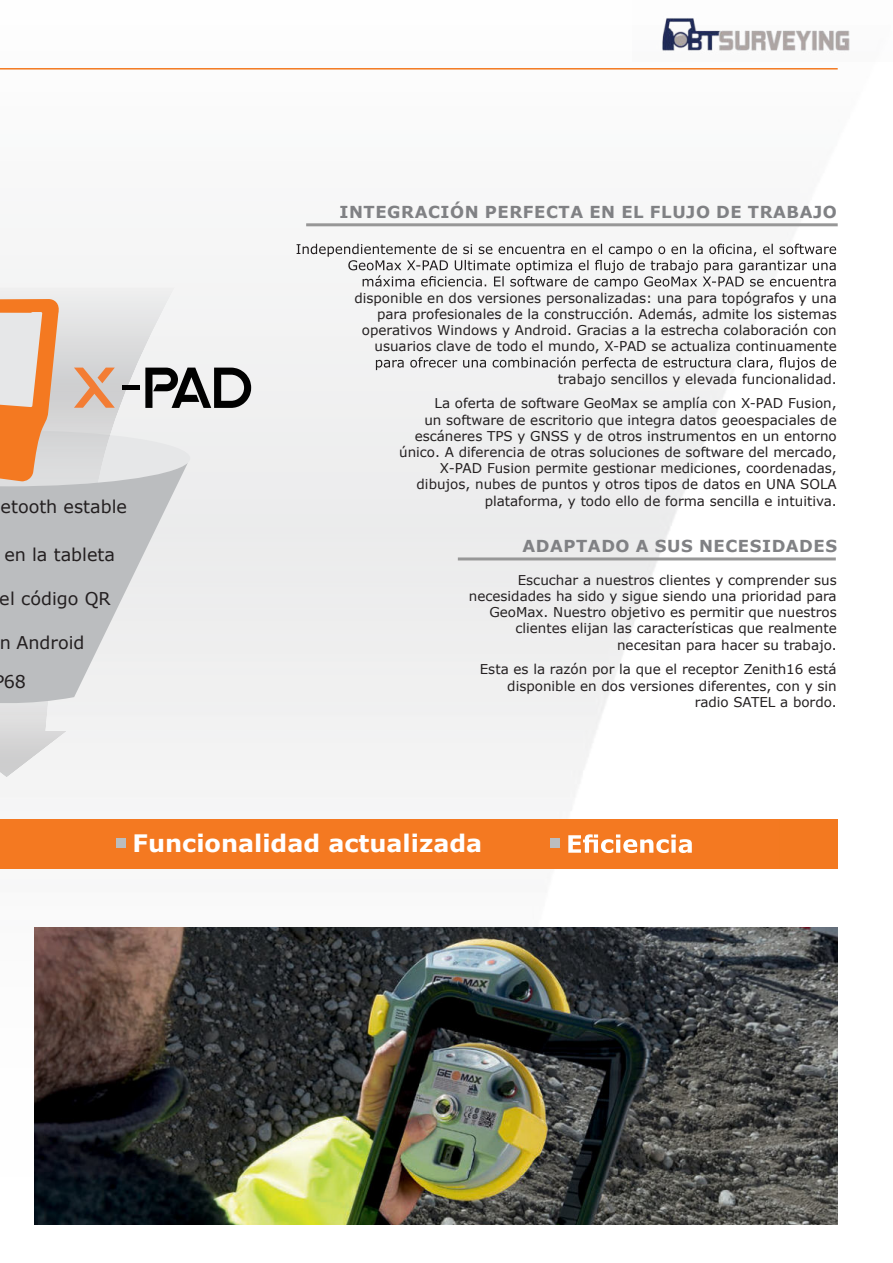
<style>
.page{position:relative;width:893px;height:1263px;background:#fff}
.page>*{position:absolute;margin:0;border:0;box-sizing:border-box;transform-origin:0 0}
.t1{font:700 24px "Verdana";color:#fff}
.t2{font:17.55px "Verdana";color:#231f20}
.t3{font:700 16.5px "Verdana";letter-spacing:.035em;color:#808184}
.t4{font:13.5px/16.2px "Verdana";color:#231f20;text-align:right}
</style>
<div class="page">
<img style="left:0;top:226px;width:838px;height:594px">
<hr style="left:0;top:68px;width:838px;height:2px;background:#f37920">
<svg style="left:297px;top:244px;width:539px;height:45px"></svg>
<svg style="left:376px;top:356px;width:460px;height:14px"></svg>
<hr style="left:306px;top:223px;width:532px;height:3px;background:#979797">
<hr style="left:458px;top:557px;width:378px;height:3px;background:#979797">
<svg style="left:0;top:705px;width:67px;height:72px"></svg>
<svg style="left:0;top:287px;width:251px;height:224px"></svg>
<svg style="left:0;top:463px;width:188px;height:242px;background:#cfcecf"></svg>
<svg style="left:0;top:525px;width:131px;height:7px"></svg>
<svg style="left:0;top:572px;width:117px;height:7px"></svg>
<svg style="left:0;top:618px;width:92px;height:6px"></svg>
<svg style="left:0;top:662px;width:76px;height:4px"></svg>
<img style="left:34px;top:927px;width:804px;height:298px">
<div style="left:0;top:820px;width:838px;height:49px;background:#f37920"></div>
<div style="left:116px;top:838px;width:10px;height:10px;background:#bbbdbf"></div>
<div style="left:550px;top:838px;width:9px;height:10px;background:#bbbdbf"></div>
<svg style="left:568px;top:834px;width:124px;height:19px"></svg>
<img style="left:662px;top:18px;width:188px;height:33px">
<p class="t2" style="left:1px;top:498px;width:128px">etooth estable</p>
<p class="t2" style="left:4px;top:546px;width:112px">en la tableta</p>
<p class="t2" style="left:0;top:591px;width:112px">el código QR</p>
<p class="t2" style="left:-1px;top:635px;width:87px">n Android</p>
<p class="t2" style="left:4px;top:674px;width:24px">68</p>
<p class="t3" style="left:339px;top:202px;width:499px">INTEGRACIÓN PERFECTA EN EL FLUJO DE TRABAJO</p>
<p class="t4" style="left:354px;top:290px;width:484px">disponible en dos versiones personalizadas: una para topógrafos y una para profesionales de la construcción. Además, admite los sistemas operativos Windows y Android. Gracias a la estrecha colaboración con usuarios clave de todo el mundo, X-PAD se actualiza continuamente</p>
<p class="t4" style="left:434px;top:367px;width:404px;line-height:24.8px">trabajo sencillos y elevada funcionalidad.<br>La oferta de software GeoMax se amplía con X-PAD Fusion,</p>
<p class="t4" style="left:399px;top:412px;width:439px">un software de escritorio que integra datos geoespaciales de escáneres TPS y GNSS y de otros instrumentos en un entorno único. A diferencia de otras soluciones de software del mercado, X-PAD Fusion permite gestionar mediciones, coordenadas, dibujos, nubes de puntos y otros tipos de datos en UNA SOLA plataforma, y todo ello de forma sencilla e intuitiva.</p>
<p class="t3" style="left:522px;top:536px;width:316px">ADAPTADO A SUS NECESIDADES</p>
<p class="t4" style="left:469px;top:573px;width:369px">Escuchar a nuestros clientes y comprender sus necesidades ha sido y sigue siendo una prioridad para GeoMax. Nuestro objetivo es permitir que nuestros clientes elijan las características que realmente necesitan para hacer su trabajo.</p>
<p class="t4" style="left:480px;top:662px;width:358px">Esta es la razón por la que el receptor Zenith16 está disponible en dos versiones diferentes, con y sin radio SATEL a bordo.</p>
<h1 class="t1" style="left:132px;top:829px;width:351px">Funcionalidad actualizada</h1>
</div>
